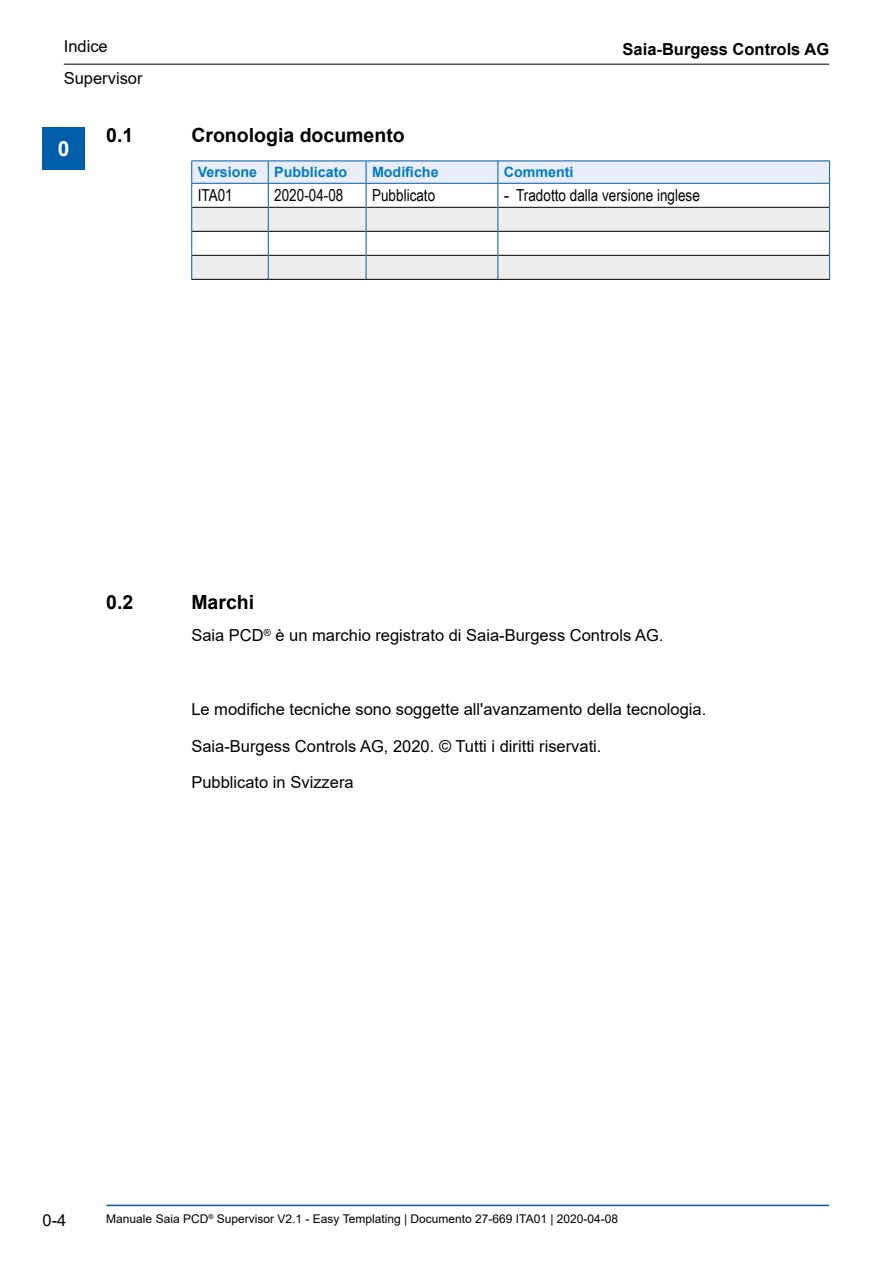
<style>
.page{position:relative;width:893px;height:1263px;background:#fff}
.page>*{position:absolute;margin:0;border:0;box-sizing:border-box;transform-origin:0 0}
.t1{font:700 21px "Arial";color:#fff}
.Ueberschrift_2{font:700 19.5px "Arial";color:#000}
.Fliesstext_4mm{font:16.5px "Arial";color:#000}
.TextTabelle_DokVerla{font:16.5px "Arial Narrow";color:#000}
.t2{font:700 16.5px "Arial";color:#000}
.TextTabelle_Kopfzeil{font:700 14.25px "Arial";color:#007bc4}
.t3{font:12px "Arial";color:#000}
.s1{font-family:"Arial"}
</style>
<div class="page">
<hr style="left:64px;top:64px;width:765px;height:1px;background:#000">
<hr style="left:106px;top:1205px;width:723px;height:1px;background:#005da9">
<div style="left:43px;top:128px;width:42px;height:42px;background:#005da9"></div>
<hr style="left:191px;top:279px;width:77px;height:1px;background:#000">
<hr style="left:268px;top:279px;width:98px;height:1px;background:#000">
<hr style="left:366px;top:279px;width:132px;height:1px;background:#000">
<hr style="left:498px;top:279px;width:332px;height:1px;background:#000">
<svg style="left:191px;top:161px;width:639px;height:118px"></svg>
<p class="Fliesstext_4mm" style="left:64px;top:35px;width:46px">Indice</p>
<p class="Fliesstext_4mm" style="left:64px;top:67px;width:80px">Supervisor</p>
<p class="t2" style="left:623px;top:37px;width:208px">Saia-Burgess Controls AG</p>
<p class="t1" style="left:58px;top:133px;width:13px">0</p>
<p class="Ueberschrift_2" style="left:106px;top:121px;width:29px">0.1</p>
<p class="Ueberschrift_2" style="left:191px;top:121px;width:215px">Cronologia documento</p>
<p class="TextTabelle_Kopfzeil" style="left:198px;top:162px;width:61px">Versione</p>
<p class="TextTabelle_Kopfzeil" style="left:274px;top:162px;width:74px">Pubblicato</p>
<p class="TextTabelle_Kopfzeil" style="left:372px;top:162px;width:68px">Modifiche</p>
<p class="TextTabelle_Kopfzeil" style="left:504px;top:162px;width:71px">Commenti</p>
<p class="TextTabelle_DokVerla" style="left:198px;top:183px;width:37px">ITA01</p>
<p class="TextTabelle_DokVerla" style="left:274px;top:183px;width:71px">2020-04-08</p>
<p class="TextTabelle_DokVerla" style="left:372px;top:183px;width:65px">Pubblicato</p>
<p class="TextTabelle_DokVerla" style="left:504px;top:183px;width:198px"><span class="s1">-</span> Tradotto dalla versione inglese</p>
<p class="Ueberschrift_2" style="left:106px;top:588px;width:29px">0.2</p>
<p class="Ueberschrift_2" style="left:191px;top:588px;width:64px">Marchi</p>
<p class="Fliesstext_4mm" style="left:191px;top:624px;width:474px">Saia PCD<sup>®</sup> è un marchio registrato di Saia-Burgess Controls AG.</p>
<p class="Fliesstext_4mm" style="left:191px;top:698px;width:516px">Le modifiche tecniche sono soggette all'avanzamento della tecnologia.</p>
<p class="Fliesstext_4mm" style="left:191px;top:734px;width:412px">Saia-Burgess Controls AG, 2020. © Tutti i diritti riservati.</p>
<p class="Fliesstext_4mm" style="left:191px;top:771px;width:164px">Pubblicato in Svizzera</p>
<p class="Fliesstext_4mm" style="left:43px;top:1209px;width:25px">0-4</p>
<p class="t3" style="left:106px;top:1211px;width:513px">Manuale Saia PCD<sup>®</sup> Supervisor V2.1 - Easy Templating | Documento 27-669 ITA01 | 2020-04-08</p>
</div>
